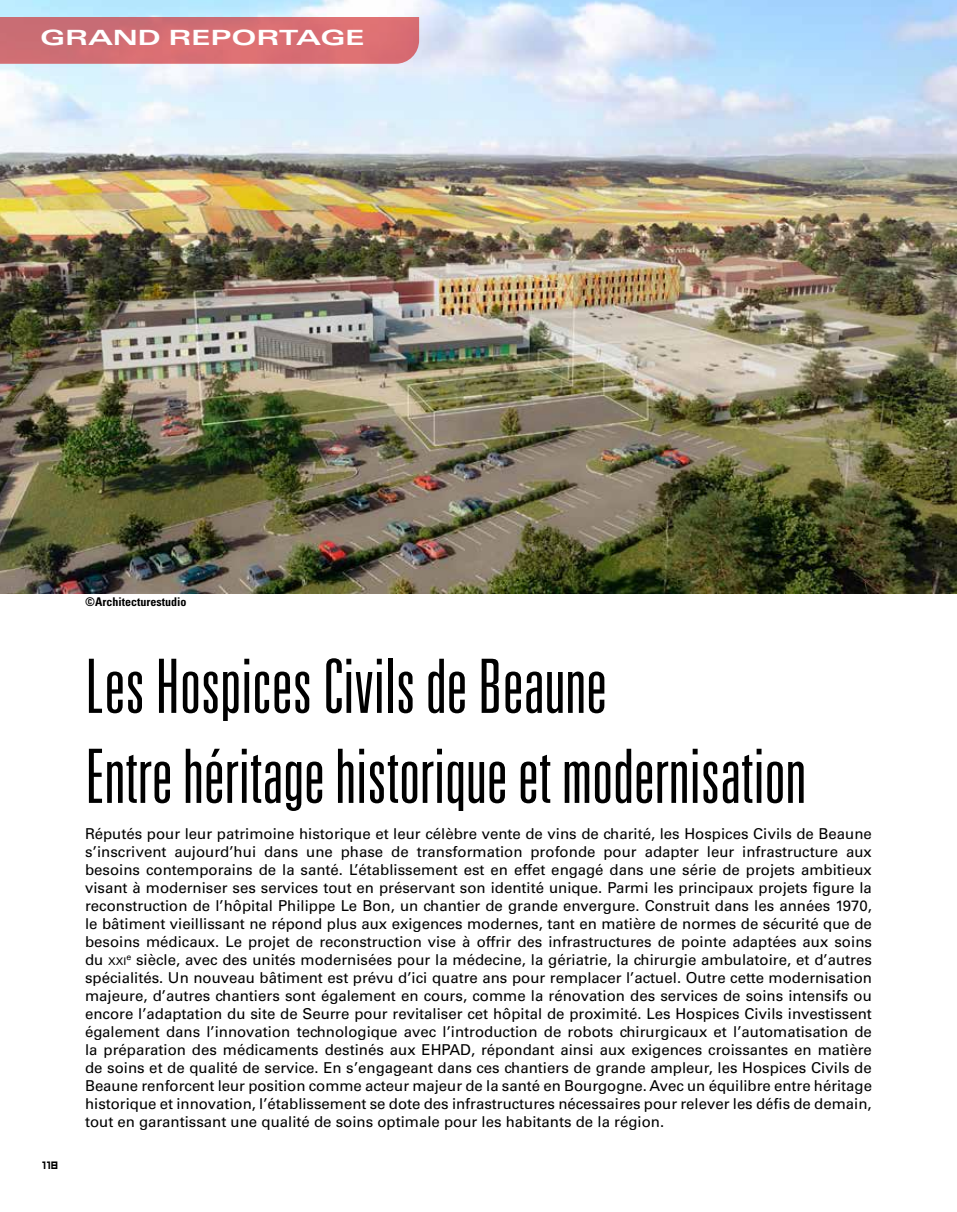
<style>
.page{position:relative;width:957px;height:1212px;background:#fff}
.page>*{position:absolute;margin:0;border:0;box-sizing:border-box;transform-origin:0 0}
.t1{font:300 ultra-condensed 75px/90px "Univers LT Std";color:#000}
.t2{font:700 expanded 21px "Univers LT Std";letter-spacing:-.005em;color:#fff;scale:1.24 1}
.t3{font:15px/18px "Univers LT Std";color:#000;text-align:justify}
.t4{font:700 condensed 12px "Univers LT Std";color:#000}
.t5{font:12px "Hooge 0555";color:#000}
.t6{font:10.5px "Univers LT Std";color:#000}
.s1{font-size:15px}
</style>
<div class="page">
<img style="left:0;top:0;width:957px;height:593px">
<svg style="left:0;top:17px;width:419px;height:47px;background:#d56f74"></svg>
<h2 class="t2" style="left:40px;top:26px;width:263px">GRAND REPORTAGE</h2>
<p class="t4" style="left:85px;top:594px;width:103px">©Architecturestudio</p>
<p class="t5" style="left:43px;top:1157px;width:18px">118</p>
<h1 class="t1" style="left:85px;top:641px;width:723px">Les Hospices Civils de Beaune<br>Entre héritage historique et modernisation</h1>
<p class="t3" style="left:85px;top:825px;width:788px">Réputés pour leur patrimoine historique et leur célèbre vente de vins de charité, les Hospices Civils de Beaune s’inscrivent aujourd’hui dans une phase de transformation profonde pour adapter leur infrastructure aux besoins contemporains de la santé. L’établissement est en effet engagé dans une série de projets ambitieux visant à moderniser ses services tout en préservant son identité unique. Parmi les principaux projets figure la reconstruction de l’hôpital Philippe Le Bon, un chantier de grande envergure. Construit dans les années 1970, le bâtiment vieillissant ne répond plus aux exigences modernes, tant en matière de normes de sécurité que de besoins médicaux. Le projet de reconstruction vise à offrir des infrastructures de pointe adaptées aux soins</p>
<p class="t6" style="left:85px;top:955px;width:43px"><span class="s1">du</span> xxi</p>
<p class="t3" style="left:85px;top:951px;width:788px;text-indent:41px"><sup>e</sup> siècle, avec des unités modernisées pour la médecine, la gériatrie, la chirurgie ambulatoire, et d’autres spécialités. Un nouveau bâtiment est prévu d’ici quatre ans pour remplacer l’actuel. Outre cette modernisation majeure, d’autres chantiers sont également en cours, comme la rénovation des services de soins intensifs ou encore l’adaptation du site de Seurre pour revitaliser cet hôpital de proximité. Les Hospices Civils investissent également dans l’innovation technologique avec l’introduction de robots chirurgicaux et l’automatisation de la préparation des médicaments destinés aux EHPAD, répondant ainsi aux exigences croissantes en matière de soins et de qualité de service. En s’engageant dans ces chantiers de grande ampleur, les Hospices Civils de Beaune renforcent leur position comme acteur majeur de la santé en Bourgogne. Avec un équilibre entre héritage historique et innovation, l’établissement se dote des infrastructures nécessaires pour relever les défis de demain, tout en garantissant une qualité de soins optimale pour les habitants de la région.</p>
</div>
